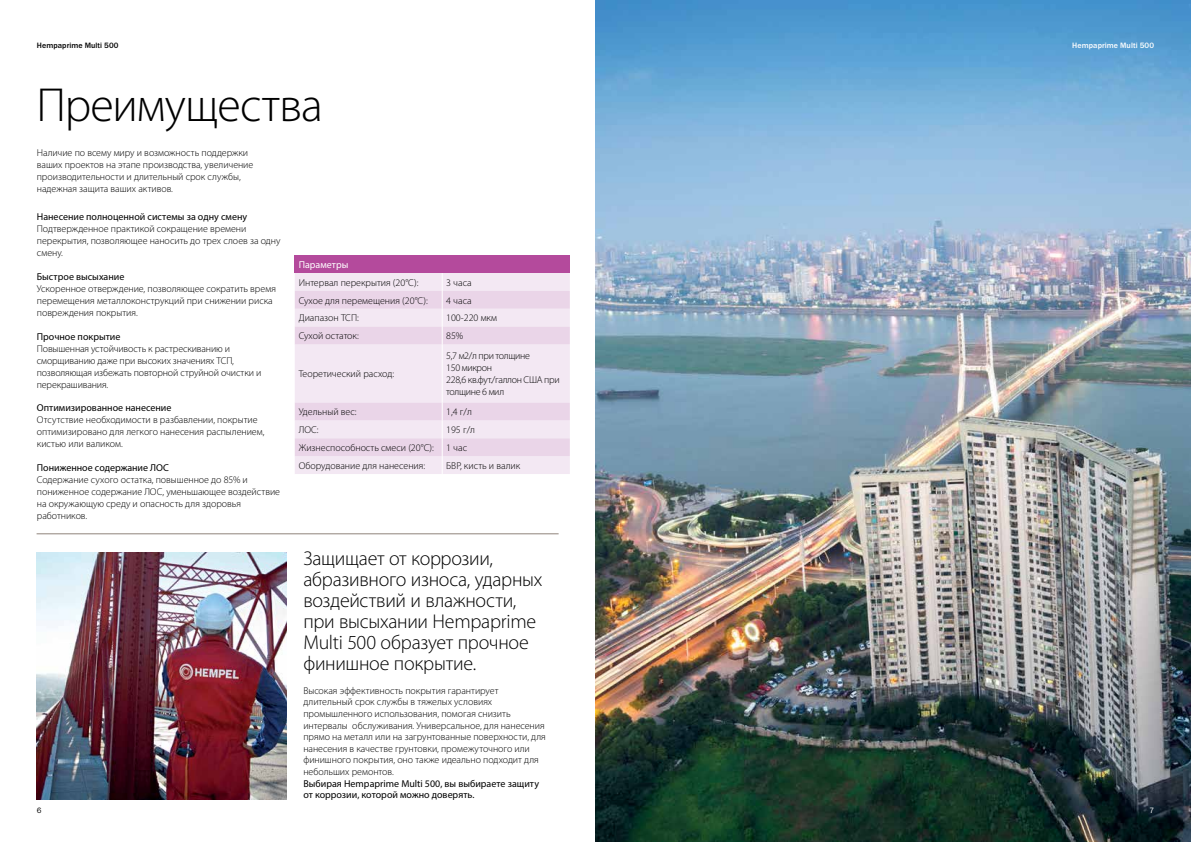
<style>
.page{position:relative;width:1191px;height:842px;background:#fff}
.page>*{position:absolute;margin:0;border:0;box-sizing:border-box;transform-origin:0 0}
.t1{font:300 48px "Myriad Pro";letter-spacing:-.015em;color:#000}
.t2{font:300 20px/21px "Myriad Pro";letter-spacing:-.015em;color:#000}
.t3{font:300 10px/12px "Myriad Pro";color:#000}
.t4{font:10px/11.6px "Myriad Pro";color:#000}
.t5{font:300 10px/12px "Myriad Pro";letter-spacing:-.03em;color:#000}
.t6{font:10px "Myriad Pro";letter-spacing:.005em;color:#fff}
.t7{font:500 8px "Franklin Gothic URW";letter-spacing:.01em;color:#fff}
.t8{font:500 8px "Franklin Gothic URW";letter-spacing:.01em;color:#000}
.t9{font:8px "Franklin Gothic URW Boo";color:#fff}
.t10{font:8px "Franklin Gothic URW Boo";color:#000}
</style>
<div class="page">
<div style="left:295px;top:255px;width:275px;height:18px;background:#b44a9c"></div>
<div style="left:295px;top:273px;width:275px;height:201px;background:#f3e8f3"></div>
<svg style="left:295px;top:291px;width:275px;height:165px;background:#efe0ee"></svg>
<svg style="left:442px;top:273px;width:1px;height:71px"></svg>
<hr style="left:442px;top:344px;width:1px;height:59px;background:#fff">
<svg style="left:442px;top:403px;width:1px;height:71px"></svg>
<img style="left:595px;top:0;width:596px;height:842px">
<hr style="left:37px;top:534px;width:521px;height:1px;background:#90847b">
<img style="left:37px;top:552px;width:250px;height:247px">
<p class="t8" style="left:37px;top:40px;width:83px">Hempaprime Multi 500</p>
<h1 class="t1" style="left:37px;top:76px;width:288px">Преимущества</h1>
<p class="t3" style="left:37px;top:147px;width:218px">Наличие по всему миру и возможность поддержки ваших проектов на этапе производства, увеличение производительности и длительный срок службы, надежная защита ваших активов.</p>
<p class="t4" style="left:37px;top:210px;width:212px">Нанесение полноценной системы за одну смену</p>
<p class="t3" style="left:37px;top:222px;width:245px">Подтвержденное практикой сокращение времени перекрытия, позволяющее наносить до трех слоев за одну смену.</p>
<p class="t4" style="left:37px;top:270px;width:89px">Быстрое высыхание</p>
<p class="t3" style="left:37px;top:282px;width:241px">Ускоренное отверждение, позволяющее сократить время перемещения металлоконструкций при снижении риска повреждения покрытия.</p>
<p class="t4" style="left:37px;top:330px;width:85px">Прочное покрытие</p>
<p class="t3" style="left:37px;top:342px;width:226px">Повышенная устойчивость к растрескиванию и сморщиванию даже при высоких значениях ТСП, позволяющая избежать повторной струйной очистки и перекрашивания.</p>
<p class="t4" style="left:37px;top:402px;width:136px">Оптимизированное нанесение</p>
<p class="t3" style="left:37px;top:414px;width:229px">Отсутствие необходимости в разбавлении, покрытие оптимизировано для легкого нанесения распылением, кистью или валиком.</p>
<p class="t4" style="left:37px;top:462px;width:134px">Пониженное содержание ЛОС</p>
<p class="t3" style="left:37px;top:474px;width:245px">Содержание сухого остатка, повышенное до 85% и пониженное содержание ЛОС, уменьшающее воздействие на окружающую среду и опасность для здоровья работников.</p>
<p class="t10" style="left:37px;top:806px;width:6px">6</p>
<p class="t6" style="left:299px;top:258px;width:51px">Параметры</p>
<p class="t3" style="left:299px;top:276px;width:121px">Интервал перекрытия (20°C):</p>
<p class="t3" style="left:446px;top:276px;width:27px">3 часа</p>
<p class="t3" style="left:299px;top:294px;width:131px">Сухое для перемещения (20°C):</p>
<p class="t3" style="left:446px;top:294px;width:27px">4 часа</p>
<p class="t3" style="left:299px;top:312px;width:62px">Диапазон ТСП:</p>
<p class="t3" style="left:446px;top:312px;width:52px">100-220 мкм</p>
<p class="t3" style="left:299px;top:330px;width:62px">Сухой остаток:</p>
<p class="t3" style="left:446px;top:330px;width:19px">85%</p>
<p class="t3" style="left:299px;top:368px;width:97px">Теоретический расход:</p>
<p class="t5" style="left:446px;top:350px;width:115px">5,7 м2/л при толщине<br>150 микрон<br>228,6 кв.фут./галлон США при толщине 6 мил</p>
<p class="t3" style="left:299px;top:406px;width:59px">Удельный вес:</p>
<p class="t3" style="left:446px;top:406px;width:27px">1,4 г/л</p>
<p class="t3" style="left:299px;top:424px;width:21px">ЛОС:</p>
<p class="t3" style="left:299px;top:421px;width:178px;line-height:17.9px;text-indent:147px">195 г/л<br>Жизнеспособность смеси (20°C): 1 час<br>Оборудование для нанесения:</p>
<p class="t3" style="left:446px;top:459px;width:76px">БВР, кисть и валик</p>
<h2 class="t2" style="left:303px;top:548px;width:241px">Защищает от коррозии, абразивного износа, ударных воздействий и влажности, при высыхании Hempaprime<br>Multi 500 образует прочное финишное покрытие.</h2>
<p class="t3" style="left:303px;top:684px;width:244px;line-height:11.6px">Высокая эффективность покрытия гарантирует длительный срок службы в тяжелых условиях промышленного использования, помогая снизить интервалы обслуживания. Универсальное, для нанесения прямо на металл или на загрунтованные поверхности, для нанесения в качестве грунтовки, промежуточного или финишного покрытия, оно также идеально подходит для небольших ремонтов.</p>
<p class="t4" style="left:303px;top:777px;width:237px">Выбирая Hempaprime Multi 500, вы выбираете защиту от коррозии, которой можно доверять.</p>
<p class="t7" style="left:1072px;top:40px;width:83px">Hempaprime Multi 500</p>
<p class="t9" style="left:1149px;top:806px;width:6px">7</p>
</div>
